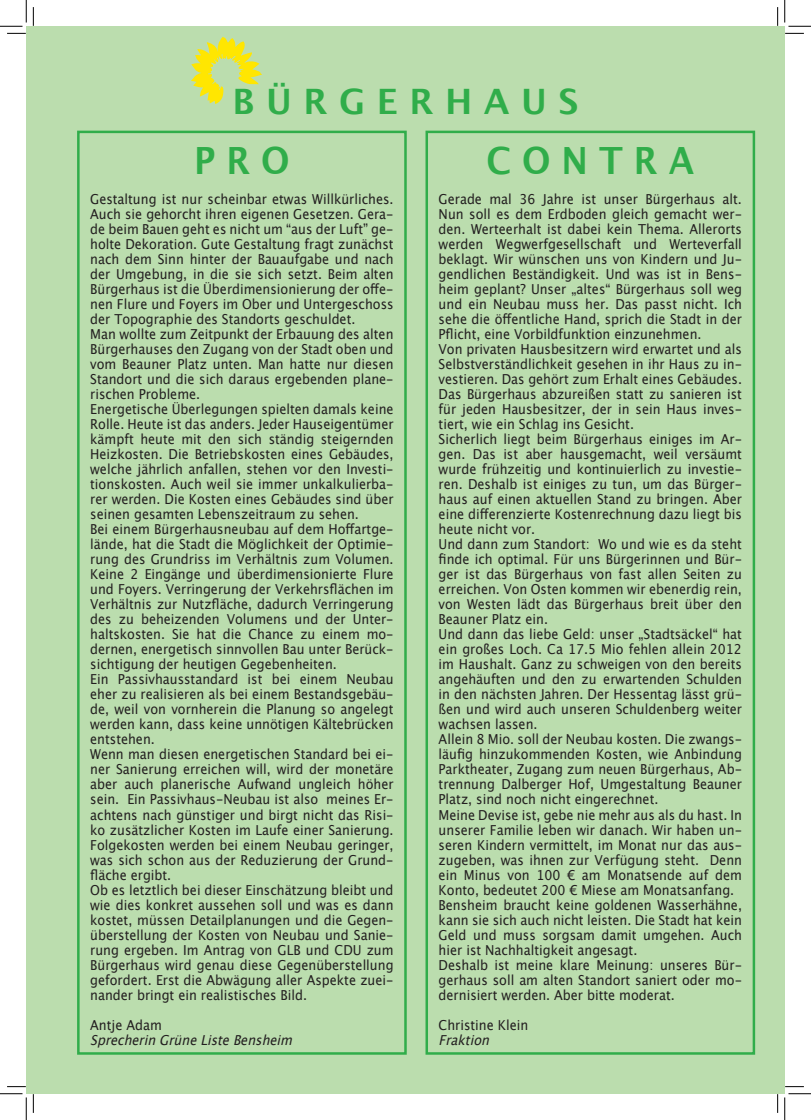
<style>
.page{position:relative;width:811px;height:1120px;background:#fff}
.page>*{position:absolute;margin:0;border:0;box-sizing:border-box;transform-origin:0 0}
.t1{font:700 37.5px "Lucida Grande";letter-spacing:.32em;color:#30ad4a;scale:.92 1}
.t2{font:700 35px "Lucida Grande";letter-spacing:.33em;color:#30ad4a}
.t3{font:13.75px/15px "Lucida Grande";color:#231f20;text-align:justify;scale:.92 1}
.t4{font:italic 13.75px "Lucida Grande";color:#231f20;scale:.92 1}
</style>
<div class="page">
<div style="left:26px;top:26px;width:759px;height:1067px;background:#bbddae"></div>
<div style="left:77px;top:131px;width:330px;height:923px;border:2px solid #30ad4a"></div>
<div style="left:425px;top:131px;width:330px;height:923px;border:2px solid #30ad4a"></div>
<svg style="left:191px;top:37px;width:71px;height:67px"></svg>
<svg style="left:7px;top:33px;width:19px;height:1px"></svg>
<svg style="left:785px;top:33px;width:19px;height:1px"></svg>
<svg style="left:33px;top:7px;width:1px;height:19px"></svg>
<svg style="left:33px;top:1093px;width:1px;height:19px"></svg>
<svg style="left:777px;top:7px;width:1px;height:19px"></svg>
<svg style="left:777px;top:1093px;width:1px;height:19px"></svg>
<svg style="left:0;top:0;width:27px;height:27px"></svg>
<svg style="left:0;top:1093px;width:27px;height:26px"></svg>
<svg style="left:784px;top:0;width:27px;height:27px"></svg>
<svg style="left:784px;top:1093px;width:27px;height:26px"></svg>
<p class="t2" style="left:232px;top:73px;width:348px">BÜRGERHAUS</p>
<p class="t1" style="left:194px;top:130px;width:105px">PRO</p>
<p class="t3" style="left:90px;top:192px;width:331px">Gestaltung ist nur scheinbar etwas Willkürliches.<br>Auch sie gehorcht ihren eigenen Gesetzen. Gera&shy;de beim Bauen geht es nicht um “aus der Luft” ge&shy;holte Dekoration. Gute Gestaltung fragt zunächst nach dem Sinn hinter der Bauaufgabe und nach der Umgebung, in die sie sich setzt. Beim alten Bürgerhaus ist die Überdimensionierung der offe&shy;nen Flure und Foyers im Ober und Untergeschoss der Topographie des Standorts geschuldet.</p>
<p class="t3" style="left:90px;top:327px;width:331px">Man wollte zum Zeitpunkt der Erbauung des alten Bürgerhauses den Zugang von der Stadt oben und vom Beauner Platz unten. Man hatte nur diesen Standort und die sich daraus ergebenden plane&shy;rischen Probleme.</p>
<p class="t3" style="left:90px;top:402px;width:331px">Energetische Überlegungen spielten damals keine Rolle. Heute ist das anders. Jeder Hauseigentümer kämpft heute mit den sich ständig steigernden Heizkosten. Die Betriebskosten eines Gebäudes, welche jährlich anfallen, stehen vor den Investi&shy;tionskosten. Auch weil sie immer unkalkulierba&shy;rer werden. Die Kosten eines Gebäudes sind über seinen gesamten Lebenszeitraum zu sehen.</p>
<p class="t3" style="left:90px;top:522px;width:331px">Bei einem Bürgerhausneubau auf dem Hoffartge&shy;lände, hat die Stadt die Möglichkeit der Optimie&shy;rung des Grundriss im Verhältnis zum Volumen.<br>Keine 2 Eingänge und überdimensionierte Flure und Foyers. Verringerung der Verkehrsflächen im Verhältnis zur Nutzfläche, dadurch Verringerung des zu beheizenden Volumens und der Unter&shy;haltskosten. Sie hat die Chance zu einem mo&shy;dernen, energetisch sinnvollen Bau unter Berück&shy;sichtigung der heutigen Gegebenheiten.</p>
<p class="t3" style="left:90px;top:672px;width:331px">Ein Passivhausstandard ist bei einem Neubau eher zu realisieren als bei einem Bestandsgebäu&shy;de, weil von vornherein die Planung so angelegt werden kann, dass keine unnötigen Kältebrücken entstehen.</p>
<p class="t3" style="left:90px;top:747px;width:331px">Wenn man diesen energetischen Standard bei ei&shy;ner Sanierung erreichen will, wird der monetäre aber auch planerische Aufwand ungleich höher sein. Ein Passivhaus-Neubau ist also meines Er&shy;achtens nach günstiger und birgt nicht das Risi&shy;ko zusätzlicher Kosten im Laufe einer Sanierung.<br>Folgekosten werden bei einem Neubau geringer, was sich schon aus der Reduzierung der Grund&shy;fläche ergibt.</p>
<p class="t3" style="left:90px;top:882px;width:331px">Ob es letztlich bei dieser Einschätzung bleibt und wie dies konkret aussehen soll und was es dann kostet, müssen Detailplanungen und die Gegen&shy;überstellung der Kosten von Neubau und Sanie&shy;rung ergeben. Im Antrag von GLB und CDU zum Bürgerhaus wird genau diese Gegenüberstellung gefordert. Erst die Abwägung aller Aspekte zuei&shy;nander bringt ein realistisches Bild.</p>
<p class="t3" style="left:90px;top:1017px;width:79px">Antje Adam</p>
<p class="t4" style="left:90px;top:1031px;width:227px">SprecherinGrüneListeBensheim</p>
<p class="t1" style="left:486px;top:130px;width:227px">CONTRA</p>
<p class="t3" style="left:439px;top:192px;width:331px">Gerade mal 36 Jahre ist unser Bürgerhaus alt.<br>Nun soll es dem Erdboden gleich gemacht wer&shy;den. Werteerhalt ist dabei kein Thema. Allerorts werden Wegwerfgesellschaft und Werteverfall beklagt. Wir wünschen uns von Kindern und Ju&shy;gendlichen Beständigkeit. Und was ist in Bens&shy;heim geplant? Unser „altes“ Bürgerhaus soll weg und ein Neubau muss her. Das passt nicht. Ich sehe die öffentliche Hand, sprich die Stadt in der Pflicht, eine Vorbildfunktion einzunehmen.</p>
<p class="t3" style="left:439px;top:342px;width:331px">Von privaten Hausbesitzern wird erwartet und als Selbstverständlichkeit gesehen in ihr Haus zu in&shy;vestieren. Das gehört zum Erhalt eines Gebäudes.<br>Das Bürgerhaus abzureißen statt zu sanieren ist für jeden Hausbesitzer, der in sein Haus inves&shy;tiert, wie ein Schlag ins Gesicht.</p>
<p class="t3" style="left:439px;top:432px;width:331px">Sicherlich liegt beim Bürgerhaus einiges im Ar&shy;gen. Das ist aber hausgemacht, weil versäumt wurde frühzeitig und kontinuierlich zu investie&shy;ren. Deshalb ist einiges zu tun, um das Bürger&shy;haus auf einen aktuellen Stand zu bringen. Aber eine differenzierte Kostenrechnung dazu liegt bis heute nicht vor.</p>
<p class="t3" style="left:439px;top:537px;width:331px">Und dann zum Standort: Wo und wie es da steht finde ich optimal. Für uns Bürgerinnen und Bür&shy;ger ist das Bürgerhaus von fast allen Seiten zu erreichen. Von Osten kommen wir ebenerdig rein, von Westen lädt das Bürgerhaus breit über den Beauner Platz ein.</p>
<p class="t3" style="left:439px;top:627px;width:331px">Und dann das liebe Geld: unser „Stadtsäckel“ hat ein großes Loch. Ca 17.5 Mio fehlen allein 2012 im Haushalt. Ganz zu schweigen von den bereits angehäuften und den zu erwartenden Schulden in den nächsten Jahren. Der Hessentag lässt grü&shy;ßen und wird auch unseren Schuldenberg weiter wachsen lassen.</p>
<p class="t3" style="left:439px;top:732px;width:331px">Allein 8 Mio. soll der Neubau kosten. Die zwangs&shy;läufig hinzukommenden Kosten, wie Anbindung Parktheater, Zugang zum neuen Bürgerhaus, Ab&shy;trennung Dalberger Hof, Umgestaltung Beauner Platz, sind noch nicht eingerechnet.</p>
<p class="t3" style="left:439px;top:807px;width:331px">Meine Devise ist, gebe nie mehr aus als du hast. In unserer Familie leben wir danach. Wir haben un&shy;seren Kindern vermittelt, im Monat nur das aus&shy;zugeben, was ihnen zur Verfügung steht. Denn ein Minus von 100 € am Monatsende auf dem Konto, bedeutet 200 € Miese am Monatsanfang.</p>
<p class="t3" style="left:439px;top:897px;width:331px">Bensheim braucht keine goldenen Wasserhähne, kann sie sich auch nicht leisten. Die Stadt hat kein Geld und muss sorgsam damit umgehen. Auch hier ist Nachhaltigkeit angesagt.</p>
<p class="t3" style="left:439px;top:957px;width:331px">Deshalb ist meine klare Meinung: unseres Bür&shy;gerhaus soll am alten Standort saniert oder mo&shy;dernisiert werden. Aber bitte moderat.</p>
<p class="t3" style="left:439px;top:1017px;width:99px">Christine Klein</p>
<p class="t4" style="left:439px;top:1031px;width:62px">Fraktion</p>
</div>
